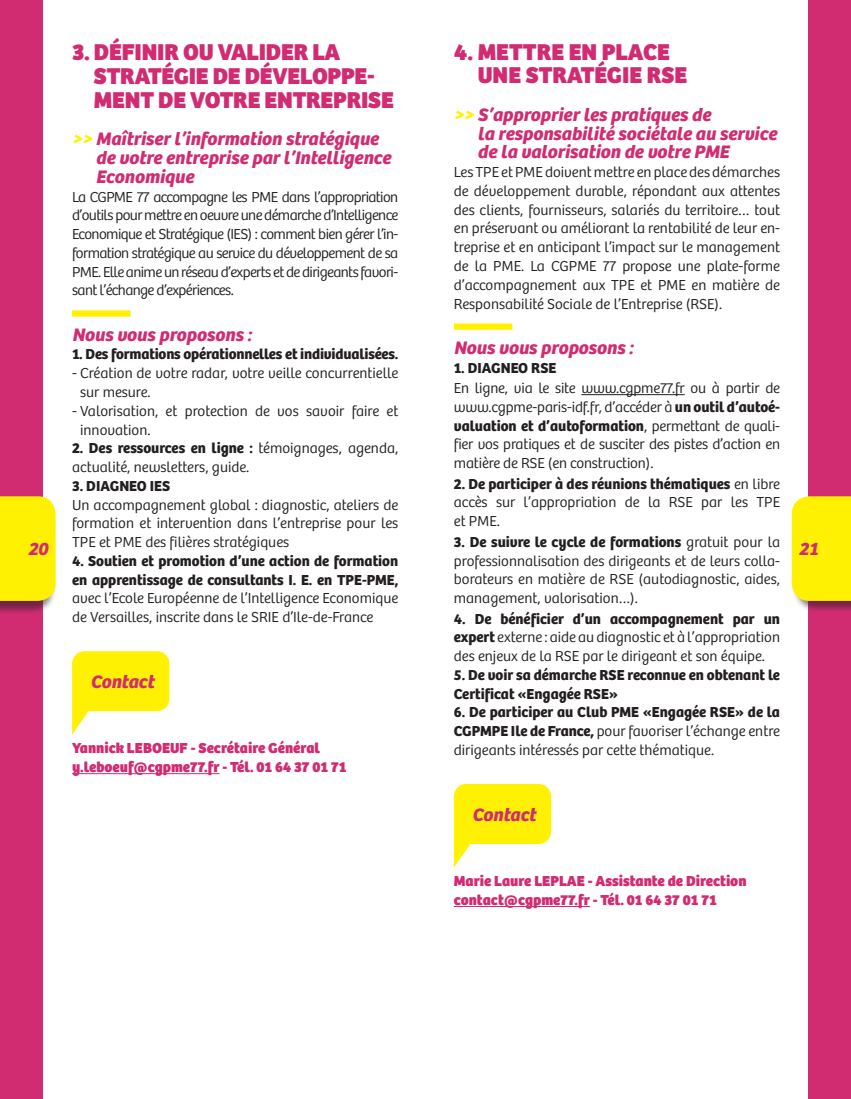
<style>
.page{position:relative;width:851px;height:1099px;background:#fff}
.page>*{position:absolute;margin:0;border:0;box-sizing:border-box;transform-origin:0 0}
.t1{font:800 23.75px/23.8px "Bree";letter-spacing:-.01em;color:#d12c72}
.t2{font:italic 700 18.75px/18.8px "Bree";color:#d12c72}
.t3{font:300 15px/18.8px "Bree";color:#231f20;text-align:justify}
.t4{font:700 15px/18.8px "Bree";color:#231f20}
.t5{font:800 15px/18.8px "Bree";color:#d12c72}
.s1{color:#fff101}
.s2{font-weight:700}
</style>
<div class="page">
<div style="left:808px;top:0;width:42px;height:1098px;background:#d12c72"></div>
<div style="left:0;top:0;width:43px;height:1098px;background:#d12c72"></div>
<div style="left:791px;top:496px;width:59px;height:117px;background:#231f20;opacity:.55"></div>
<div style="left:791px;top:496px;width:59px;height:105px;background:#fff101"></div>
<div style="left:0;top:497px;width:57px;height:117px;background:#231f20;opacity:.55"></div>
<div style="left:0;top:496px;width:56px;height:105px;background:#fff101"></div>
<hr style="left:581px;top:394px;width:103px;height:1px;background:#231f20">
<hr style="left:454px;top:906px;width:136px;height:1px;background:#d12c72">
<div style="left:454px;top:323px;width:58px;height:7px;background:#fff101"></div>
<svg style="left:454px;top:784px;width:97px;height:83px"></svg>
<hr style="left:72px;top:773px;width:148px;height:1px;background:#d12c72">
<div style="left:72px;top:310px;width:59px;height:6px;background:#fff101"></div>
<svg style="left:72px;top:651px;width:97px;height:83px"></svg>
<h1 class="t1" style="left:94px;top:41px;width:301px;text-indent:-22px">3. DÉFINIR OU VALIDER LA<br>STRATÉGIE DE DÉVELOPPE-<br>MENT DE VOTRE ENTREPRISE</h1>
<p class="t2" style="left:96px;top:130px;width:296px;text-indent:-24px"><span class="s1">&gt;&gt;</span> Maîtriser l’information stratégique de votre entreprise par l’Intelligence<br>Economique</p>
<p class="t3" style="left:72px;top:187px;width:328px">La CGPME 77 accompagne les PME dans l’appropriation d’outils pour mettre en oeuvre une démarche d’Intelligence Economique et Stratégique (IES) : comment bien gérer l’in&shy;formation stratégique au service du développement de sa PME. Elle anime un réseau d’experts et de dirigeants favori&shy;sant l’échange d’expériences.</p>
<p class="t2" style="left:72px;top:325px;width:181px">Nous vous proposons :</p>
<p class="t4" style="left:72px;top:345px;width:327px">1. Des formations opérationnelles et individualisées.</p>
<p class="t3" style="left:80px;top:364px;width:319px;text-indent:-8px">- Création de votre radar, votre veille concurrentielle sur mesure.</p>
<p class="t3" style="left:80px;top:401px;width:319px;text-indent:-8px">- Valorisation, et protection de vos savoir faire et innovation.</p>
<p class="t3" style="left:72px;top:439px;width:327px"><span class="s2">2. Des ressources en ligne :</span> témoignages, agenda, actualité, newsletters, guide.</p>
<p class="t4" style="left:72px;top:476px;width:100px">3. DIAGNEO IES</p>
<p class="t3" style="left:72px;top:495px;width:327px">Un accompagnement global : diagnostic, ateliers de formation et intervention dans l’entreprise pour les TPE et PME des filières stratégiques</p>
<p class="t4" style="left:72px;top:551px;width:328px">4. Soutien et promotion d’une action de formation en apprentissage de consultants I. E. en TPE-PME,</p>
<p class="t3" style="left:72px;top:589px;width:327px">avec l’Ecole Européenne de l’Intelligence Economique de Versailles, inscrite dans le SRIE d’Ile-de-France</p>
<h1 class="t1" style="left:477px;top:40px;width:211px;text-indent:-24px">4. METTRE EN PLACE<br>UNE STRATÉGIE RSE</h1>
<p class="t2" style="left:477px;top:106px;width:300px;text-indent:-24px"><span class="s1">&gt;&gt;</span> S’approprier les pratiques de<br>la responsabilité sociétale au service de la valorisation de votre PME</p>
<p class="t3" style="left:454px;top:163px;width:328px">Les TPE et PME doivent mettre en place des démarches de développement durable, répondant aux attentes des clients, fournisseurs, salariés du territoire… tout en préservant ou améliorant la rentabilité de leur en&shy;treprise et en anticipant l’impact sur le management de la PME. La CGPME 77 propose une plate-forme d’accompagnement aux TPE et PME en matière de Responsabilité Sociale de l’Entreprise (RSE).</p>
<p class="t2" style="left:454px;top:338px;width:181px">Nous vous proposons :</p>
<p class="t4" style="left:454px;top:358px;width:104px">1. DIAGNEO RSE</p>
<p class="t3" style="left:454px;top:379px;width:327px">En ligne, via le site www.cgpme77.fr ou à partir de www.cgpme-paris-idf.fr, d’accéder à <span class="s2">un outil d’autoé&shy;valuation et d’autoformation</span>, permettant de quali&shy;fier vos pratiques et de susciter des pistes d’action en matière de RSE (en construction).</p>
<p class="t3" style="left:454px;top:474px;width:328px"><span class="s2">2. De participer à des réunions thématiques</span> en libre accès sur l’appropriation de la RSE par les TPE et PME.</p>
<p class="t3" style="left:454px;top:532px;width:328px"><span class="s2">3. De suivre le cycle de formations</span> gratuit pour la professionnalisation des dirigeants et de leurs colla&shy;borateurs en matière de RSE (autodiagnostic, aides, management, valorisation…).</p>
<p class="t3" style="left:454px;top:609px;width:327px"><span class="s2">4. De bénéficier d’un accompagnement par un expert</span> externe : aide au diagnostic et à l’appropriation des enjeux de la RSE par le dirigeant et son équipe.</p>
<p class="t4" style="left:454px;top:665px;width:327px">5. De voir sa démarche RSE reconnue en obtenant le<br>Certificat «Engagée RSE»</p>
<p class="t3" style="left:454px;top:703px;width:327px"><span class="s2">6. De participer au Club PME «Engagée RSE» de la CGPMPE Ile de France,</span> pour favoriser l’échange entre dirigeants intéressés par cette thématique.</p>
<p class="t2" style="left:28px;top:540px;width:21px">20</p>
<p class="t2" style="left:798px;top:540px;width:20px">21</p>
<p class="t2" style="left:90px;top:672px;width:65px">Contact</p>
<p class="t5" style="left:72px;top:739px;width:276px">Yannick LEBOEUF - Secrétaire Général y.leboeuf@cgpme77.fr - Tél. 01 64 37 01 71</p>
<p class="t2" style="left:472px;top:805px;width:65px">Contact</p>
<p class="t5" style="left:454px;top:871px;width:294px">Marie Laure LEPLAE - Assistante de Direction contact@cgpme77.fr - Tél. 01 64 37 01 71</p>
</div>
